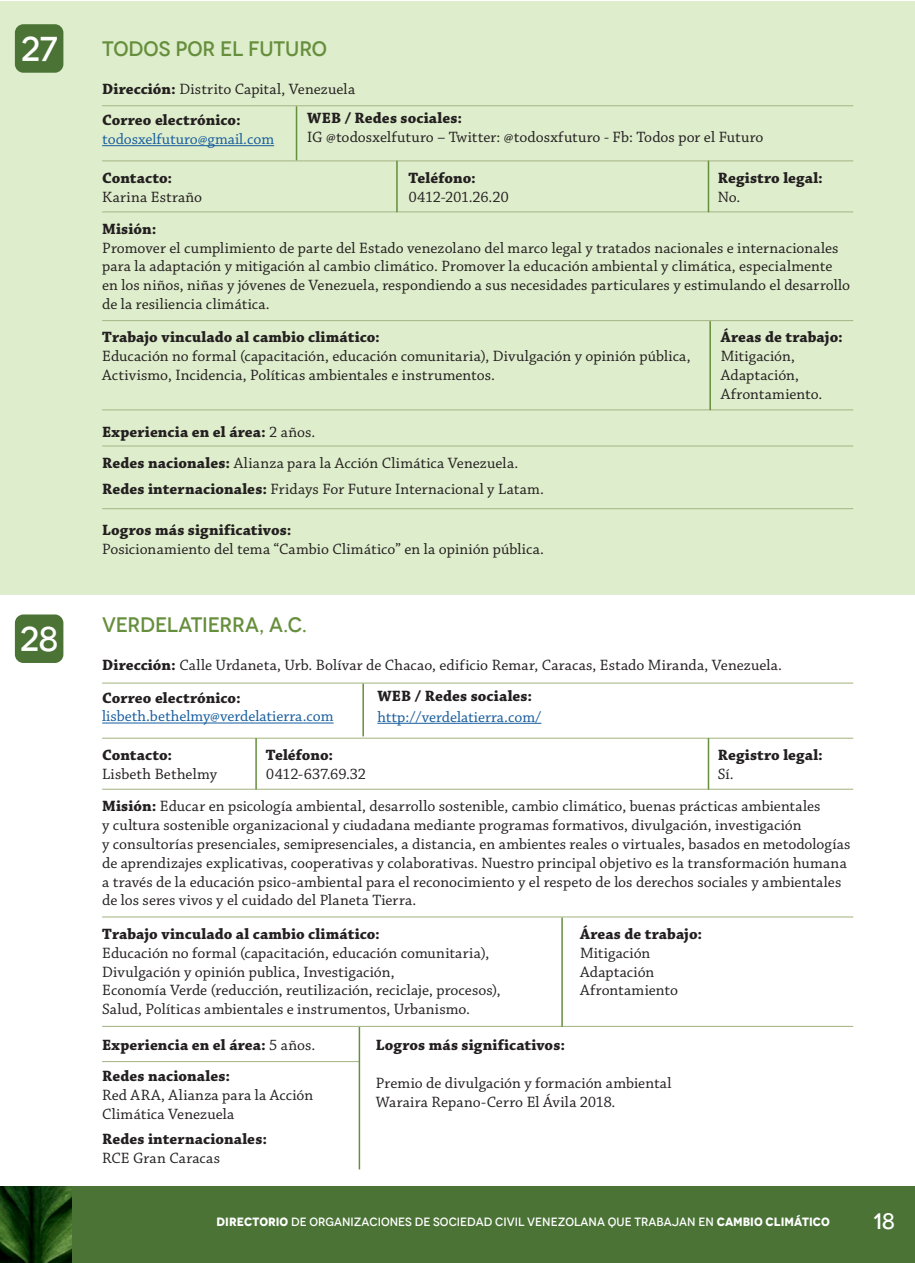
<style>
.page{position:relative;width:915px;height:1263px;background:#fff}
.page>*{position:absolute;margin:0;border:0;box-sizing:border-box;transform-origin:0 0}
.t1{font:500 34.5px "Novecento";color:#fff}
.t2{font:500 22.5px "Novecento";color:#fff}
.NOMBRES{font:500 21px "Novecento";letter-spacing:-.01em;color:#668f3d}
.t3{font:15.75px "Chaparral Pro";letter-spacing:.005em;color:#231f20}
.t4{font:700 15.75px "Chaparral Pro";letter-spacing:.005em;color:#231f20}
.t5{font:15.75px "Chaparral Pro";color:#175d9e}
.t6{font:500 12px "Novecento";color:#fff}
.s1{font-weight:700}
.s2{font-weight:400}
</style>
<div class="page">
<div style="left:0;top:1px;width:914px;height:593px;background:#deedcb"></div>
<div style="left:15px;top:24px;width:48px;height:49px;background:#4a7335;border-radius:9px"></div>
<div style="left:15px;top:614px;width:48px;height:49px;background:#4a7335;border-radius:9px"></div>
<div style="left:0;top:1186px;width:914px;height:77px;background:#4a7335"></div>
<img style="left:0;top:1186px;width:71px;height:77px">
<hr style="left:102px;top:722px;width:231px;height:1px;background:#175d9e">
<hr style="left:377px;top:723px;width:164px;height:1px;background:#175d9e">
<hr style="left:102px;top:682px;width:751px;height:2px;background:#abbb8d">
<hr style="left:102px;top:738px;width:751px;height:1px;background:#abbb8d">
<hr style="left:102px;top:789px;width:751px;height:1px;background:#abbb8d">
<hr style="left:102px;top:916px;width:751px;height:1px;background:#abbb8d">
<hr style="left:102px;top:1026px;width:751px;height:1px;background:#abbb8d">
<hr style="left:102px;top:1061px;width:258px;height:1px;background:#abbb8d">
<hr style="left:362px;top:684px;width:2px;height:52px;background:#668f3d">
<hr style="left:255px;top:738px;width:2px;height:51px;background:#668f3d">
<hr style="left:561px;top:917px;width:1px;height:110px;background:#668f3d">
<hr style="left:358px;top:1027px;width:2px;height:142px;background:#668f3d">
<hr style="left:707px;top:738px;width:2px;height:51px;background:#668f3d">
<hr style="left:102px;top:145px;width:172px;height:1px;background:#175d9e">
<hr style="left:102px;top:105px;width:751px;height:1px;background:#abbb8d">
<hr style="left:102px;top:160px;width:751px;height:1px;background:#abbb8d">
<hr style="left:102px;top:211px;width:751px;height:1px;background:#abbb8d">
<hr style="left:102px;top:320px;width:751px;height:1px;background:#abbb8d">
<hr style="left:102px;top:409px;width:751px;height:1px;background:#abbb8d">
<hr style="left:102px;top:445px;width:751px;height:2px;background:#abbb8d">
<hr style="left:102px;top:508px;width:751px;height:1px;background:#abbb8d">
<hr style="left:296px;top:106px;width:1px;height:54px;background:#668f3d">
<hr style="left:396px;top:161px;width:1px;height:51px;background:#668f3d">
<hr style="left:709px;top:321px;width:1px;height:89px;background:#668f3d">
<hr style="left:707px;top:161px;width:2px;height:51px;background:#668f3d">
<p class="t1" style="left:21px;top:28px;width:38px">27</p>
<p class="t1" style="left:20px;top:618px;width:40px">28</p>
<p class="NOMBRES" style="left:102px;top:36px;width:226px">TODOS POR EL FUTURO</p>
<p class="t3" style="left:102px;top:80px;width:254px"><span class="s1">Dirección:</span> Distrito Capital, Venezuela</p>
<p class="t4" style="left:307px;top:109px;width:156px">WEB / Redes sociales:</p>
<p class="t3" style="left:307px;top:129px;width:457px">IG @todosxelfuturo – Twitter: @todosxfuturo - Fb: Todos por el Futuro</p>
<p class="t4" style="left:102px;top:111px;width:140px">Correo electrónico:</p>
<p class="t5" style="left:102px;top:130px;width:173px">todosxelfuturo@gmail.com</p>
<p class="t4" style="left:102px;top:168px;width:72px">Contacto:</p>
<p class="t3" style="left:102px;top:188px;width:101px">Karina Estraño</p>
<p class="t4" style="left:102px;top:219px;width:56px">Misión:</p>
<p class="t3" style="left:102px;top:239px;width:737px">Promover el cumplimiento de parte del Estado venezolano del marco legal y tratados nacionales e internacionales</p>
<p class="t3" style="left:102px;top:258px;width:731px">para la adaptación y mitigación al cambio climático. Promover la educación ambiental y climática, especialmente</p>
<p class="t3" style="left:102px;top:277px;width:749px">en los niños, niñas y jóvenes de Venezuela, respondiendo a sus necesidades particulares y estimulando el desarrollo</p>
<p class="t3" style="left:102px;top:296px;width:169px">de la resiliencia climática.</p>
<p class="t4" style="left:102px;top:328px;width:279px">Trabajo vinculado al cambio climático:</p>
<p class="t3" style="left:102px;top:348px;width:589px">Educación no formal (capacitación, educación comunitaria), Divulgación y opinión pública,</p>
<p class="t3" style="left:102px;top:366px;width:394px">Activismo, Incidencia, Políticas ambientales e instrumentos.</p>
<p class="t4" style="left:408px;top:168px;width:69px">Teléfono:</p>
<p class="t3" style="left:408px;top:188px;width:102px">0412-201.26.20</p>
<p class="t4" style="left:717px;top:168px;width:107px">Registro legal:</p>
<p class="t3" style="left:717px;top:188px;width:24px">No.</p>
<p class="t4" style="left:720px;top:328px;width:124px">Áreas de trabajo:</p>
<p class="t3" style="left:720px;top:348px;width:76px">Mitigación,</p>
<p class="t3" style="left:720px;top:366px;width:80px">Adaptación,</p>
<p class="t3" style="left:720px;top:385px;width:103px">Afrontamiento.</p>
<p class="t4" style="left:102px;top:423px;width:214px">Experiencia en el área: <span class="s2">2 años.</span></p>
<p class="t3" style="left:102px;top:454px;width:417px"><span class="s1">Redes nacionales:</span> Alianza para la Acción Climática Venezuela.</p>
<p class="t3" style="left:102px;top:481px;width:443px"><span class="s1">Redes internacionales:</span> Fridays For Future Internacional y Latam.</p>
<p class="t4" style="left:102px;top:520px;width:191px">Logros más significativos:</p>
<p class="t3" style="left:102px;top:540px;width:443px">Posicionamiento del tema “Cambio Climático” en la opinión pública.</p>
<p class="NOMBRES" style="left:102px;top:612px;width:206px">VERDELATIERRA, A.C.</p>
<p class="t3" style="left:102px;top:657px;width:681px"><span class="s1">Dirección:</span> Calle Urdaneta, Urb. Bolívar de Chacao, edificio Remar, Caracas, Estado Miranda, Venezuela.</p>
<p class="t4" style="left:377px;top:686px;width:156px">WEB / Redes sociales:</p>
<p class="t5" style="left:377px;top:708px;width:165px">http://verdelatierra.com/</p>
<p class="t4" style="left:102px;top:688px;width:140px">Correo electrónico:</p>
<p class="t5" style="left:102px;top:708px;width:233px">lisbeth.bethelmy@verdelatierra.com</p>
<p class="t4" style="left:102px;top:746px;width:72px">Contacto:</p>
<p class="t3" style="left:102px;top:765px;width:116px">Lisbeth Bethelmy</p>
<p class="t3" style="left:102px;top:797px;width:719px"><span class="s1">Misión:</span> Educar en psicología ambiental, desarrollo sostenible, cambio climático, buenas prácticas ambientales</p>
<p class="t3" style="left:102px;top:816px;width:700px">y cultura sostenible organizacional y ciudadana mediante programas formativos, divulgación, investigación</p>
<p class="t3" style="left:102px;top:835px;width:749px">y consultorías presenciales, semipresenciales, a distancia, en ambientes reales o virtuales, basados en metodologías</p>
<p class="t3" style="left:102px;top:854px;width:746px">de aprendizajes explicativas, cooperativas y colaborativas. Nuestro principal objetivo es la transformación humana</p>
<p class="t3" style="left:102px;top:873px;width:740px">a través de la educación psico-ambiental para el reconocimiento y el respeto de los derechos sociales y ambientales</p>
<p class="t3" style="left:102px;top:892px;width:315px">de los seres vivos y el cuidado del Planeta Tierra.</p>
<p class="t4" style="left:102px;top:924px;width:279px">Trabajo vinculado al cambio climático:</p>
<p class="t3" style="left:102px;top:944px;width:388px">Educación no formal (capacitación, educación comunitaria),</p>
<p class="t3" style="left:102px;top:963px;width:294px">Divulgación y opinión publica, Investigación,</p>
<p class="t3" style="left:102px;top:982px;width:400px">Economía Verde (reducción, reutilización, reciclaje, procesos),</p>
<p class="t3" style="left:102px;top:1001px;width:369px">Salud, Políticas ambientales e instrumentos, Urbanismo.</p>
<p class="t4" style="left:102px;top:1036px;width:214px">Experiencia en el área: <span class="s2">5 años.</span></p>
<p class="t4" style="left:102px;top:1067px;width:129px">Redes nacionales:</p>
<p class="t3" style="left:102px;top:1086px;width:213px">Red ARA, Alianza para la Acción</p>
<p class="t3" style="left:102px;top:1105px;width:134px">Climática Venezuela</p>
<p class="t4" style="left:102px;top:1130px;width:166px">Redes internacionales:</p>
<p class="t3" style="left:102px;top:1149px;width:119px">RCE Gran Caracas</p>
<p class="t4" style="left:266px;top:746px;width:69px">Teléfono:</p>
<p class="t3" style="left:266px;top:765px;width:102px">0412-637.69.32</p>
<p class="t4" style="left:717px;top:746px;width:107px">Registro legal:</p>
<p class="t3" style="left:717px;top:765px;width:17px">Sí.</p>
<p class="t4" style="left:580px;top:924px;width:124px">Áreas de trabajo:</p>
<p class="t3" style="left:580px;top:944px;width:72px">Mitigación</p>
<p class="t3" style="left:580px;top:963px;width:76px">Adaptación</p>
<p class="t3" style="left:580px;top:982px;width:99px">Afrontamiento</p>
<p class="t4" style="left:375px;top:1036px;width:191px">Logros más significativos:</p>
<p class="t3" style="left:375px;top:1074px;width:297px">Premio de divulgación y formación ambiental</p>
<p class="t3" style="left:375px;top:1093px;width:241px">Waraira Repano-Cerro El Ávila 2018.</p>
<p class="t6" style="left:216px;top:1215px;width:614px"><span class="s1">DIRECTORIO</span> DE ORGANIZACIONES DE SOCIEDAD CIVIL VENEZOLANA QUE TRABAJAN EN <span class="s1">CAMBIO CLIMÁTICO</span></p>
<p class="t2" style="left:872px;top:1208px;width:23px">18</p>
</div>
